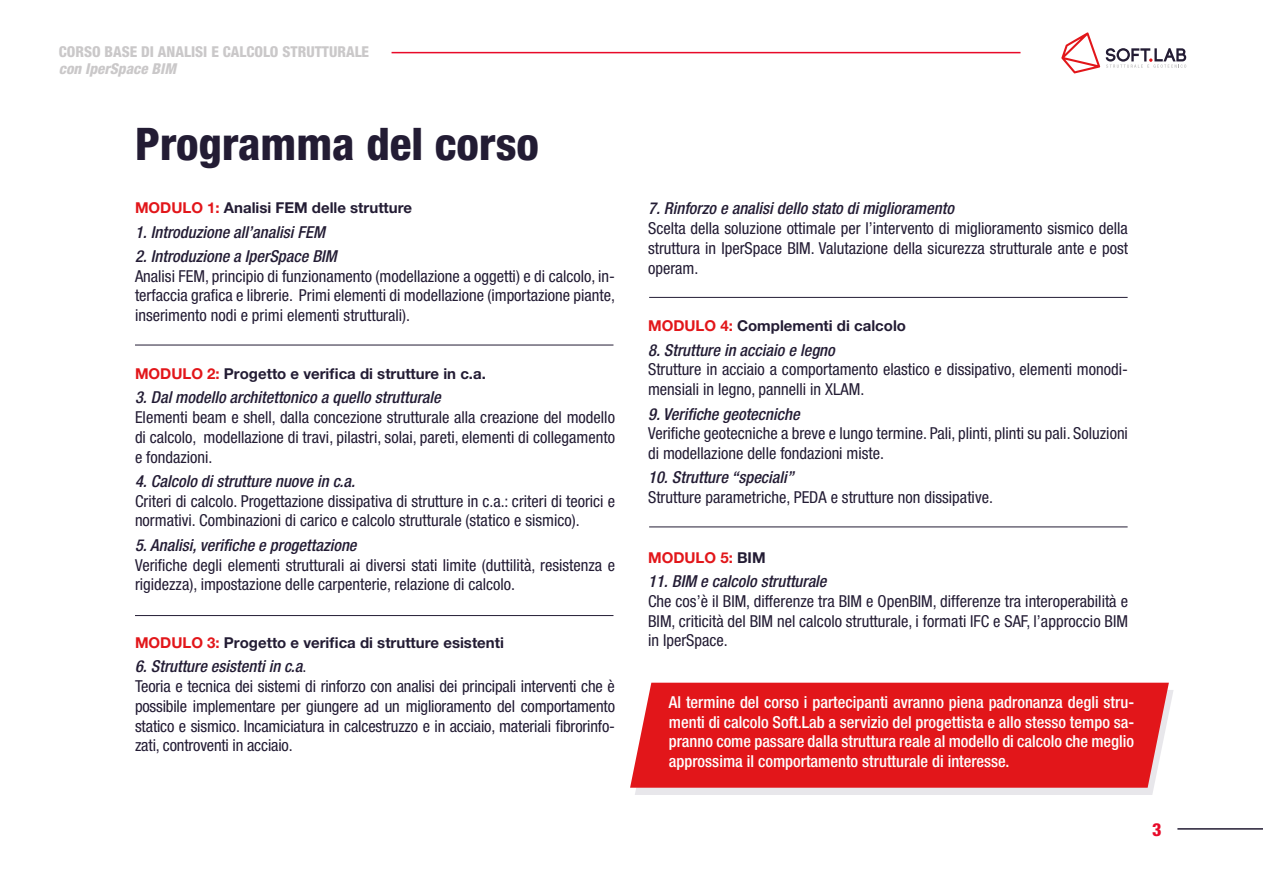
<style>
.page{position:relative;width:1263px;height:893px;background:#fff}
.page>*{position:absolute;margin:0;border:0;box-sizing:border-box;transform-origin:0 0}
.t1{font:800 condensed 45px "Helvetica Neue LT Pro";color:#231c34}
.t2{font:800 condensed 18px "Helvetica Neue LT Pro";color:#e80a29}
.t3{font:condensed 16.5px/19.8px "Helvetica Neue LT Pro";color:#231c34}
.t4{font:italic 500 condensed 16.5px "Helvetica Neue LT Pro";color:#231c34}
.t5{font:500 condensed 16.5px/19.8px "Helvetica Neue LT Pro";color:#fff;text-align:justify}
.t6{font:700 15px "Helvetica Neue LT Pro";color:#231c34}
.t7{font:800 condensed 15px "Helvetica Neue LT Pro";color:#cac8c9}
.t8{font:italic 800 condensed 15px "Helvetica Neue LT Pro";color:#cac8c9}
.t9{font:700 15px "Helvetica Neue LT Pro";color:#e2161a}
.s1{color:#e2161a}
.s2{font-weight:500;font-style:italic}
.s3{color:#231c34}
</style>
<div class="page">
<hr style="left:1177px;top:828px;width:86px;height:2px;background:#231c34">
<hr style="left:392px;top:52px;width:628px;height:1px;background:#e80a29">
<svg style="left:1061px;top:32px;width:39px;height:41px"></svg>
<svg style="left:1106px;top:48px;width:80px;height:20px"></svg>
<svg style="left:635px;top:690px;width:538px;height:105px;background:#eae9ed"></svg>
<div style="left:630px;top:683px;width:539px;height:105px;background:#e2161a"></div>
<hr style="left:135px;top:345px;width:478px;height:1px;background:#231c34">
<hr style="left:135px;top:615px;width:478px;height:1px;background:#231c34">
<hr style="left:649px;top:297px;width:478px;height:1px;background:#231c34">
<hr style="left:649px;top:526px;width:478px;height:1px;background:#231c34">
<p class="t7" style="left:59px;top:43px;width:312px">CORSO BASE DI ANALISI E CALCOLO STRUTTURALE</p>
<p class="t8" style="left:59px;top:59px;width:119px">con IperSpace BIM</p>
<h1 class="t1" style="left:135px;top:116px;width:405px">Programma del corso</h1>
<p class="t6" style="left:135px;top:199px;width:279px"><span class="s1">MODULO 1:</span> Analisi FEM delle strutture</p>
<p class="t4" style="left:135px;top:222px;width:191px">1. Introduzione all’analisi FEM</p>
<p class="t4" style="left:135px;top:246px;width:203px">2. Introduzione a IperSpace BIM</p>
<p class="t3" style="left:135px;top:266px;width:481px;text-align:justify">Analisi FEM, principio di funzionamento (modellazione a oggetti) e di calcolo, in&shy;terfaccia grafica e librerie. Primi elementi di modellazione (importazione piante, inserimento nodi e primi elementi strutturali).</p>
<p class="t6" style="left:135px;top:364px;width:352px"><span class="s1">MODULO 2:</span> Progetto e verifica di strutture in c.a.</p>
<p class="t4" style="left:135px;top:387px;width:307px">3. Dal modello architettonico a quello strutturale</p>
<p class="t3" style="left:135px;top:407px;width:481px;text-align:justify">Elementi beam e shell, dalla concezione strutturale alla creazione del modello di calcolo, modellazione di travi, pilastri, solai, pareti, elementi di collegamento e fondazioni.</p>
<p class="t4" style="left:135px;top:471px;width:221px">4. Calcolo di strutture nuove in c.a.</p>
<p class="t3" style="left:135px;top:491px;width:481px">Criteri di calcolo. Progettazione dissipativa di strutture in c.a.: criteri di teorici e normativi. Combinazioni di carico e calcolo strutturale (statico e sismico).</p>
<p class="t4" style="left:135px;top:535px;width:223px">5. Analisi, verifiche e progettazione</p>
<p class="t3" style="left:135px;top:555px;width:481px">Verifiche degli elementi strutturali ai diversi stati limite (duttilità, resistenza e rigidezza), impostazione delle carpenterie, relazione di calcolo.</p>
<p class="t6" style="left:135px;top:633px;width:370px"><span class="s1">MODULO 3:</span> Progetto e verifica di strutture esistenti</p>
<p class="t3" style="left:135px;top:656px;width:481px"><span class="s2">6. Strutture esistenti in c.a</span>.<br>Teoria e tecnica dei sistemi di rinforzo con analisi dei principali interventi che è possibile implementare per giungere ad un miglioramento del comportamento statico e sismico. Incamiciatura in calcestruzzo e in acciaio, materiali fibrorinfo&shy;zati, controventi in acciaio.</p>
<p class="t4" style="left:648px;top:199px;width:307px">7. Rinforzo e analisi dello stato di miglioramento</p>
<p class="t3" style="left:648px;top:218px;width:481px;text-align:justify">Scelta della soluzione ottimale per l’intervento di miglioramento sismico della struttura in IperSpace BIM. Valutazione della sicurezza strutturale ante e post operam.</p>
<p class="t6" style="left:648px;top:317px;width:259px"><span class="s1">MODULO 4:</span> Complementi di calcolo</p>
<p class="t4" style="left:648px;top:340px;width:188px">8. Strutture in acciaio e legno</p>
<p class="t3" style="left:648px;top:360px;width:481px">Strutture in acciaio a comportamento elastico e dissipativo, elementi monodi&shy;mensiali in legno, pannelli in XLAM.</p>
<p class="t4" style="left:648px;top:404px;width:153px">9. Verifiche geotecniche</p>
<p class="t3" style="left:648px;top:423px;width:481px">Verifiche geotecniche a breve e lungo termine. Pali, plinti, plinti su pali. Soluzioni di modellazione delle fondazioni miste.</p>
<p class="t4" style="left:648px;top:468px;width:147px">10. Strutture “speciali”</p>
<p class="t3" style="left:648px;top:487px;width:346px">Strutture parametriche, PEDA e strutture non dissipative.</p>
<p class="t9" style="left:648px;top:548px;width:119px">MODULO 5: <span class="s3">BIM</span></p>
<p class="t4" style="left:648px;top:571px;width:180px">11. BIM e calcolo strutturale</p>
<p class="t3" style="left:648px;top:591px;width:481px;text-align:justify">Che cos’è il BIM, differenze tra BIM e OpenBIM, differenze tra interoperabilità e BIM, criticità del BIM nel calcolo strutturale, i formati IFC e SAF, l’approccio BIM in IperSpace.</p>
<p class="t5" style="left:669px;top:692px;width:467px">Al termine del corso i partecipanti avranno piena padronanza degli stru&shy;menti di calcolo Soft.Lab a servizio del progettista e allo stesso tempo sa&shy;pranno come passare dalla struttura reale al modello di calcolo che meglio approssima il comportamento strutturale di interesse.</p>
<p class="t2" style="left:1152px;top:819px;width:11px">3</p>
</div>
